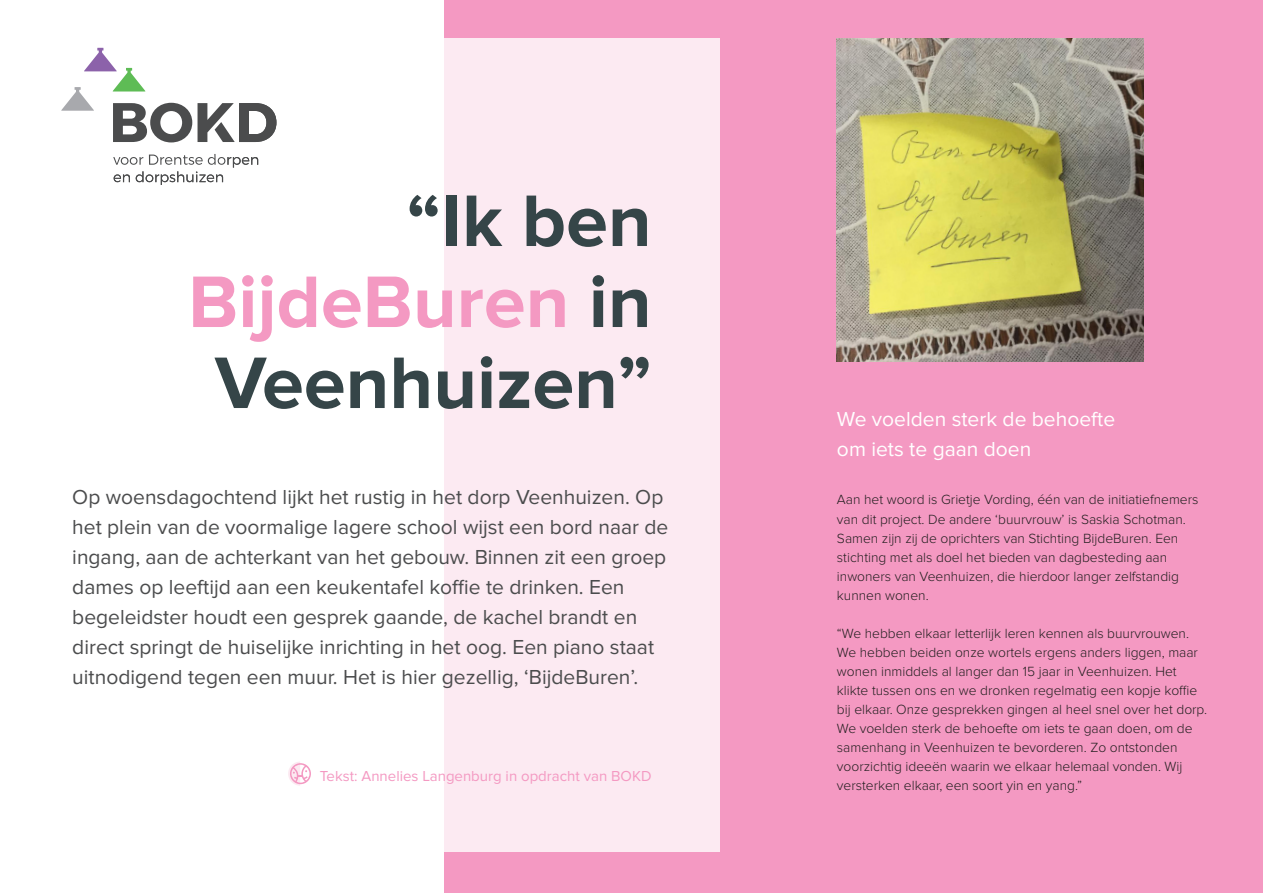
<style>
.page{position:relative;width:1263px;height:893px;background:#fff}
.page>*{position:absolute;margin:0;border:0;box-sizing:border-box;transform-origin:0 0}
.t1{font:700 75.6px "Proxima Nova";color:#354548}
.t2{font:700 75.6px "Proxima Nova";color:#f499c2}
.t3{font:21px/30px "Proxima Nova";color:#4b4c4d}
.t4{font:21px "Proxima Nova";color:#fff}
.t5{font:15px "Proxima Nova";color:#f499c2}
.t6{font:300 13.8px/19px "Proxima Nova";color:#231f20}
.s1{color:#354548}
</style>
<div class="page">
<div style="left:444px;top:0;width:819px;height:893px;background:#f499c2"></div>
<div style="left:61px;top:38px;width:659px;height:814px;background:linear-gradient(to right,#fff,#fce7f0)"></div>
<svg style="left:113px;top:154px;width:145px;height:31px"></svg>
<svg style="left:198px;top:103px;width:78px;height:39px"></svg>
<svg style="left:61px;top:48px;width:131px;height:94px"></svg>
<img style="left:837px;top:38px;width:307px;height:323px">
<svg style="left:288px;top:762px;width:23px;height:24px"></svg>
<p class="t1" style="left:407px;top:177px;width:247px">“Ik ben</p>
<p class="t2" style="left:188px;top:258px;width:465px">BijdeBuren <span class="s1">in</span></p>
<p class="t1" style="left:215px;top:339px;width:438px">Veenhuizen”</p>
<p class="t3" style="left:72px;top:482px;width:598px">Op woensdagochtend lijkt het rustig in het dorp Veenhuizen. Op het plein van de voormalige lagere school wijst een bord naar de ingang, aan de achterkant van het gebouw. Binnen zit een groep dames op leeftijd aan een keukentafel koffie te drinken. Een begeleidster houdt een gesprek gaande, de kachel brandt en direct springt de huiselijke inrichting in het oog. Een piano staat uitnodigend tegen een muur. Het is hier gezellig, ‘BijdeBuren’.</p>
<p class="t5" style="left:320px;top:767px;width:333px">Tekst: Annelies Langenburg in opdracht van BOKD</p>
<p class="t4" style="left:837px;top:407px;width:280px">We voelden sterk de behoefte</p>
<p class="t4" style="left:837px;top:437px;width:196px">om iets te gaan doen</p>
<p class="t6" style="left:837px;top:490px;width:363px">Aan het woord is Grietje Vording, één van de initiatiefnemers van dit project. De andere ‘buurvrouw’ is Saskia Schotman.<br>Samen zijn zij de oprichters van Stichting BijdeBuren. Een stichting met als doel het bieden van dagbesteding aan inwoners van Veenhuizen, die hierdoor langer zelfstandig kunnen wonen.</p>
<p class="t6" style="left:837px;top:624px;width:372px">“We hebben elkaar letterlijk leren kennen als buurvrouwen.<br>We hebben beiden onze wortels ergens anders liggen, maar wonen inmiddels al langer dan 15 jaar in Veenhuizen. Het klikte tussen ons en we dronken regelmatig een kopje koffie bij elkaar. Onze gesprekken gingen al heel snel over het dorp.<br>We voelden sterk de behoefte om iets te gaan doen, om de samenhang in Veenhuizen te bevorderen. Zo ontstonden voorzichtig ideeën waarin we elkaar helemaal vonden. Wij versterken elkaar, een soort yin en yang.”</p>
</div>
